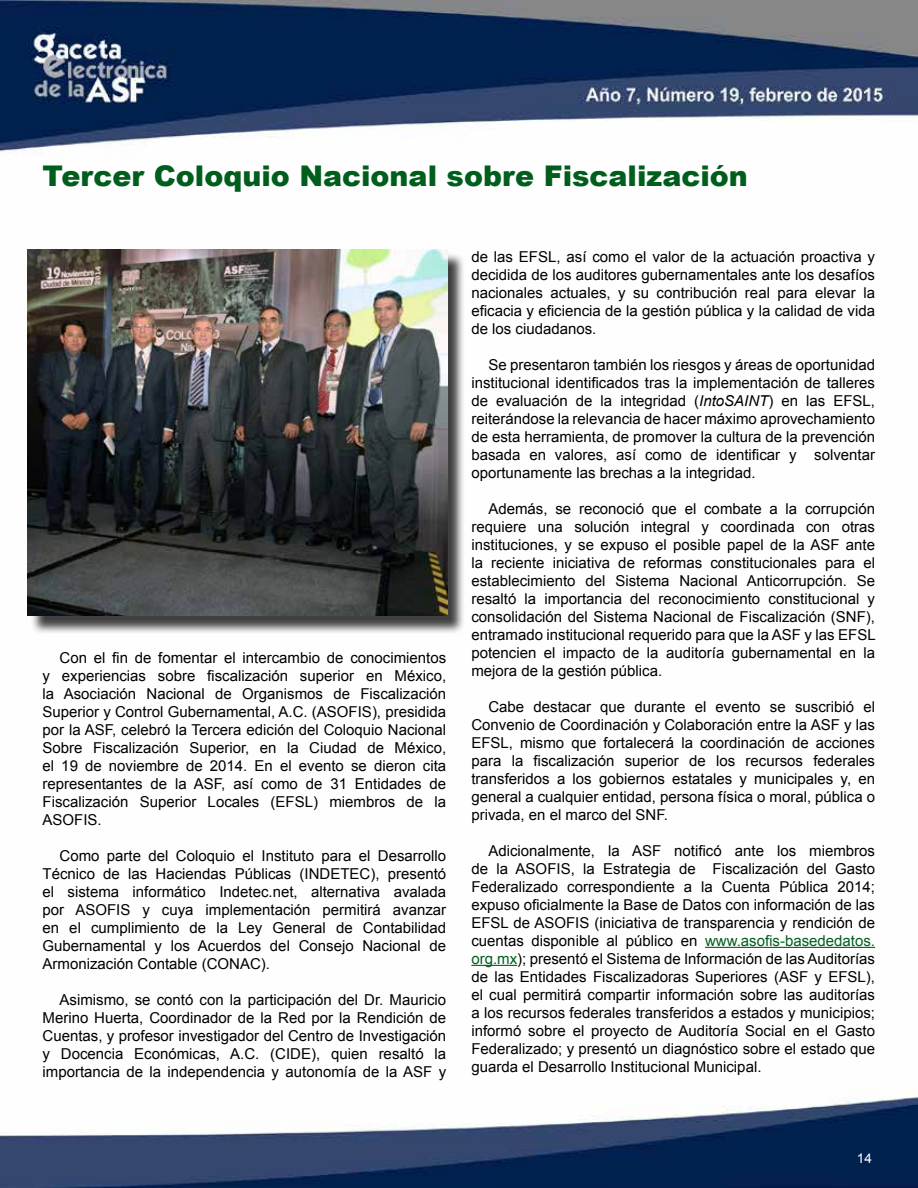
<style>
.page{position:relative;width:918px;height:1188px;background:#fff}
.page>*{position:absolute;margin:0;border:0;box-sizing:border-box;transform-origin:0 0}
.t1{font:900 28.5px "Arial";color:#005e1d}
.t2{font:15px/18px "Arial";color:#000;text-align:justify}
.t3{font:13.5px "Arial";color:#fff}
.s1{font-style:italic}
.s2{color:#005e1d}
</style>
<div class="page">
<img style="left:0;top:0;width:918px;height:1188px">
<hr style="left:705px;top:947px;width:170px;height:1px;background:#005e1d">
<hr style="left:471px;top:965px;width:46px;height:1px;background:#005e1d">
<div style="left:30px;top:252px;width:436px;height:382px;background:#000;opacity:.75"></div>
<img style="left:28px;top:250px;width:419px;height:366px">
<h1 class="t1" style="left:43px;top:155px;width:707px">Tercer Coloquio Nacional sobre Fiscalización</h1>
<p class="t2" style="left:43px;top:649px;width:405px;text-indent:17px">Con el fin de fomentar el intercambio de conocimientos y experiencias sobre fiscalización superior en México, la Asociación Nacional de Organismos de Fiscalización Superior y Control Gubernamental, A.C. (ASOFIS), presidida por la ASF, celebró la Tercera edición del Coloquio Nacional Sobre Fiscalización Superior, en la Ciudad de México, el 19 de noviembre de 2014. En el evento se dieron cita representantes de la ASF, así como de 31 Entidades de Fiscalización Superior Locales (EFSL) miembros de la ASOFIS.</p>
<p class="t2" style="left:43px;top:847px;width:405px;text-indent:17px">Como parte del Coloquio el Instituto para el Desarrollo Técnico de las Haciendas Públicas (INDETEC), presentó el sistema informático Indetec.net, alternativa avalada por ASOFIS y cuya implementación permitirá avanzar en el cumplimiento de la Ley General de Contabilidad Gubernamental y los Acuerdos del Consejo Nacional de Armonización Contable (CONAC).</p>
<p class="t2" style="left:43px;top:991px;width:405px;text-indent:17px">Asimismo, se contó con la participación del Dr. Mauricio Merino Huerta, Coordinador de la Red por la Rendición de Cuentas, y profesor investigador del Centro de Investigación y Docencia Económicas, A.C. (CIDE), quien resaltó la importancia de la independencia y autonomía de la ASF y</p>
<p class="t2" style="left:471px;top:248px;width:405px">de las EFSL, así como el valor de la actuación proactiva y decidida de los auditores gubernamentales ante los desafíos nacionales actuales, y su contribución real para elevar la eficacia y eficiencia de la gestión pública y la calidad de vida de los ciudadanos.</p>
<p class="t2" style="left:471px;top:356px;width:405px;text-indent:17px">Se presentaron también los riesgos y áreas de oportunidad institucional identificados tras la implementación de talleres de evaluación de la integridad (<span class="s1">IntoSAINT</span>) en las EFSL, reiterándose la relevancia de hacer máximo aprovechamiento de esta herramienta, de promover la cultura de la prevención basada en valores, así como de identificar y solventar oportunamente las brechas a la integridad.</p>
<p class="t2" style="left:471px;top:500px;width:406px;text-indent:17px">Además, se reconoció que el combate a la corrupción requiere una solución integral y coordinada con otras instituciones, y se expuso el posible papel de la ASF ante la reciente iniciativa de reformas constitucionales para el establecimiento del Sistema Nacional Anticorrupción. Se resaltó la importancia del reconocimiento constitucional y consolidación del Sistema Nacional de Fiscalización (SNF), entramado institucional requerido para que la ASF y las EFSL potencien el impacto de la auditoría gubernamental en la mejora de la gestión pública.</p>
<p class="t2" style="left:471px;top:698px;width:405px;text-indent:17px">Cabe destacar que durante el evento se suscribió el Convenio de Coordinación y Colaboración entre la ASF y las EFSL, mismo que fortalecerá la coordinación de acciones para la fiscalización superior de los recursos federales transferidos a los gobiernos estatales y municipales y, en general a cualquier entidad, persona física o moral, pública o privada, en el marco del SNF.</p>
<p class="t2" style="left:471px;top:842px;width:405px;text-indent:17px">Adicionalmente, la ASF notificó ante los miembros de la ASOFIS, la Estrategia de Fiscalización del Gasto Federalizado correspondiente a la Cuenta Pública 2014; expuso oficialmente la Base de Datos con información de las EFSL de ASOFIS (iniciativa de transparencia y rendición de cuentas disponible al público en <span class="s2">www.asofis-basededatos. org.mx</span>); presentó el Sistema de Información de las Auditorías de las Entidades Fiscalizadoras Superiores (ASF y EFSL), el cual permitirá compartir información sobre las auditorías a los recursos federales transferidos a estados y municipios; informó sobre el proyecto de Auditoría Social en el Gasto Federalizado; y presentó un diagnóstico sobre el estado que guarda el Desarrollo Institucional Municipal.</p>
<p class="t3" style="left:857px;top:1149px;width:17px">14</p>
</div>
